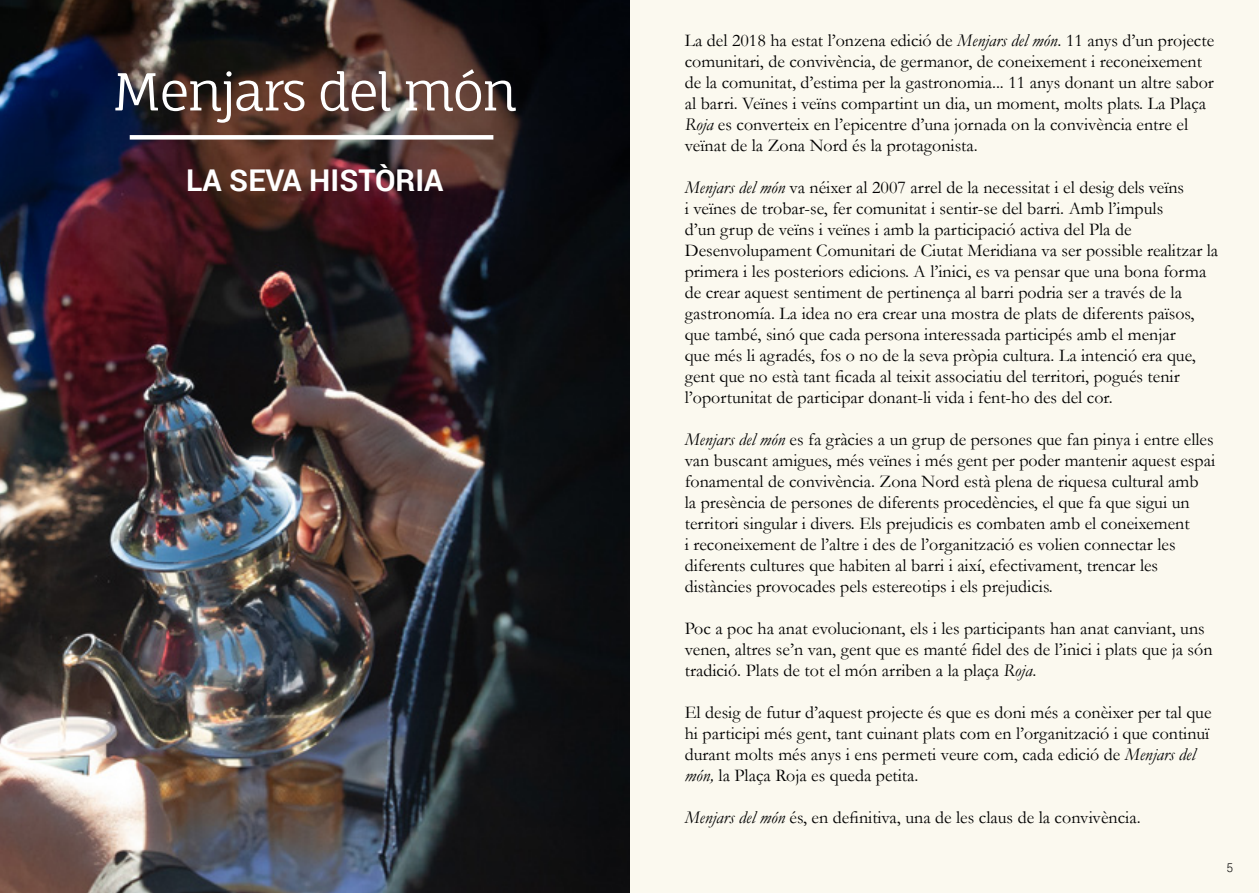
<style>
.page{position:relative;width:1259px;height:893px;background:#fff}
.page>*{position:absolute;margin:0;border:0;box-sizing:border-box;transform-origin:0 0}
.t1{font:51px "Fauna One";letter-spacing:-.05em;color:#fff}
.t2{font:700 30px "Roboto";color:#fff}
.t3{font:18px/21px "Garamond";color:#000}
.t4{font:300 12px "Roboto";color:#000}
.s1{font-style:italic}
</style>
<div class="page">
<div style="left:629px;top:0;width:630px;height:893px;background:#fbf8ec"></div>
<img style="left:0;top:0;width:629px;height:893px">
<div style="left:130px;top:135px;width:363px;height:5px;background:#fff"></div>
<h1 class="t1" style="left:111px;top:60px;width:408px">Menjars del món</h1>
<h2 class="t2" style="left:186px;top:159px;width:259px">LA SEVA HISTÒRIA</h2>
<p class="t3" style="left:685px;top:29px;width:531px">La del 2018 ha estat l’onzena edició de <span class="s1">Menjars del món</span>. 11 anys d’un projecte comunitari, de convivència, de germanor, de coneixement i reconeixement de la comunitat, d’estima per la gastronomia... 11 anys donant un altre sabor al barri. Veïnes i veïns compartint un dia, un moment, molts plats. La Plaça <span class="s1">Roja</span> es converteix en l’epicentre d’una jornada on la convivència entre el veïnat de la Zona Nord és la protagonista.</p>
<p class="t3" style="left:685px;top:176px;width:535px"><span class="s1">Menjars del món</span> va néixer al 2007 arrel de la necessitat i el desig dels veïns<br>i veïnes de trobar-se, fer comunitat i sentir-se del barri. Amb l’impuls<br>d’un grup de veïns i veïnes i amb la participació activa del Pla de Desenvolupament Comunitari de Ciutat Meridiana va ser possible realitzar la primera i les posteriors edicions. A l’inici, es va pensar que una bona forma de crear aquest sentiment de pertinença al barri podria ser a través de la gastronomía. La idea no era crear una mostra de plats de diferents països, que també, sinó que cada persona interessada participés amb el menjar<br>que més li agradés, fos o no de la seva pròpia cultura. La intenció era que, gent que no està tant ficada al teixit associatiu del territori, pogués tenir l’oportunitat de participar donant-li vida i fent-ho des del cor.</p>
<p class="t3" style="left:685px;top:429px;width:532px"><span class="s1">Menjars del món</span> es fa gràcies a un grup de persones que fan pinya i entre elles van buscant amigues, més veïnes i més gent per poder mantenir aquest espai fonamental de convivència. Zona Nord està plena de riquesa cultural amb<br>la presència de persones de diferents procedències, el que fa que sigui un territori singular i divers. Els prejudicis es combaten amb el coneixement<br>i reconeixement de l’altre i des de l’organització es volien connectar les diferents cultures que habiten al barri i així, efectivament, trencar les distàncies provocades pels estereotips i els prejudicis.</p>
<p class="t3" style="left:685px;top:618px;width:529px">Poc a poc ha anat evolucionant, els i les participants han anat canviant, uns venen, altres se’n van, gent que es manté fidel des de l’inici i plats que ja són tradició. Plats de tot el món arriben a la plaça <span class="s1">Roja</span>.</p>
<p class="t3" style="left:685px;top:702px;width:528px">El desig de futur d’aquest projecte és que es doni més a conèixer per tal que hi participi més gent, tant cuinant plats com en l’organització i que continuï durant molts més anys i ens permeti veure com, cada edició de <span class="s1">Menjars del món,</span> la Plaça Roja es queda petita.</p>
<p class="t3" style="left:685px;top:807px;width:457px"><span class="s1">Menjars del món</span> és, en definitiva, una de les claus de la convivència.</p>
<p class="t4" style="left:1226px;top:859px;width:8px">5</p>
</div>
